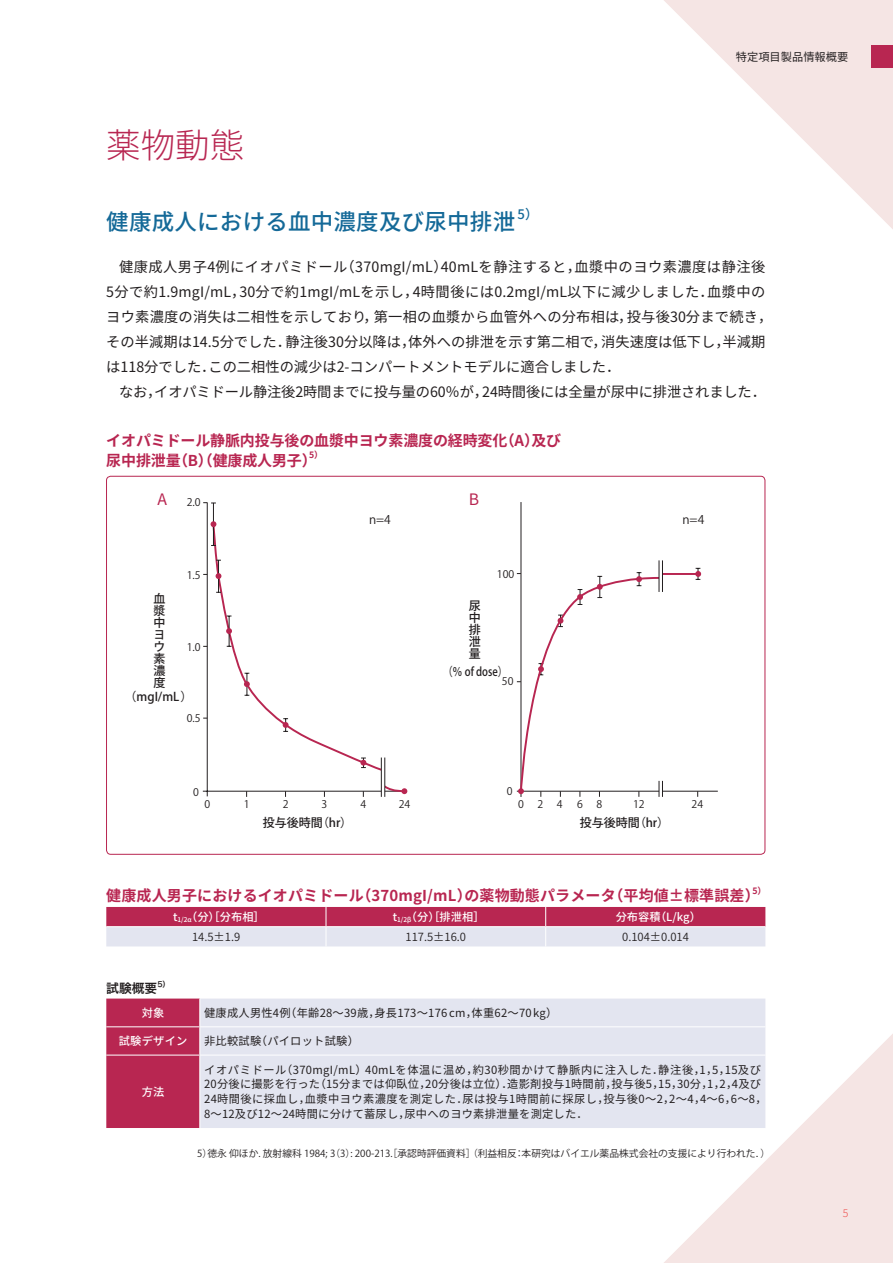
<style>
.page{position:relative;width:893px;height:1263px;background:#fff}
.page>*{position:absolute;margin:0;border:0;box-sizing:border-box;transform-origin:0 0}
.見出し{font:300 34.5px "Source Han Sans";color:#b82651}
.中見出し{font:500 22.5px "Source Han Sans";letter-spacing:.01em;color:#146998}
.図表タイトル{font:15.75px "Source Han Sans";color:#b82651}
.図表タイトル-2{font:700 15px "Source Han Sans";color:#b82651}
.本文{font:14.25px/24.9px "Source Han Sans";letter-spacing:.01em;color:#231f20}
.本文-2{font:14.25px "Source Han Sans";letter-spacing:-.01em;color:#231f20}
.中見出し-2{font:500 13.05px "Source Han Sans";color:#146998}
.図表タイトル-3{font:12.75px "Hira Kaku Pro W6";color:#231f20}
.t1{font:12px "Koz Go Pro Medium 90 pv RKSJ H";color:#231f20}
.t2{font:12px/12px "Koz Go Pro Medium 90 pv RKSJ V";color:#231f20}
.t3{font:12px "Koz Go Pro Medium 90 pv RKSJ H";color:#231f20;scale:.83 1}
.t4{font:12px "Koz Go Pro Regular 90 pv RKSJ H";color:#231f20}
.表本文{font:11.25px/14.9px "Source Han Sans";letter-spacing:.02em;color:#231f20}
.表ヨコ見出し{font:500 11.25px "Source Han Sans";color:#fff}
.表本文-2{font:11.25px "Source Han Sans";color:#231f20}
.t5{font:11.25px "Source Han Sans JP";color:#231f20}
.表タテ見出し{font:500 11.25px "Source Han Sans";letter-spacing:.02em;color:#fff}
.t6{font:10.5px "Koz Go Pro Regular 90 pv RKSJ H";color:#231f20}
.t7{font:300 10.5px "Source Han Sans";color:#ef4d4b}
.図表キャプション{font:9.75px "Koz Go Pro";color:#231f20}
.図表タイトル-4{font:700 8.7px "Source Han Sans";color:#b82651}
.図表タイトル-5{font:7.5px "Hira Kaku Pro W6";color:#231f20}
</style>
<div class="page">
<svg style="left:664px;top:0;width:229px;height:229px;fill:#f5e6e5"></svg>
<svg style="left:664px;top:1020px;width:229px;height:243px;fill:#f5e5e4"></svg>
<div style="left:872px;top:45px;width:21px;height:22px;background:#b82651"></div>
<svg style="left:106px;top:907px;width:659px;height:39px;background:#ce88a2"></svg>
<div style="left:200px;top:998px;width:565px;height:130px;background:#e3e5f0"></div>
<hr style="left:200px;top:1026px;width:565px;height:1px;background:#fff">
<div style="left:106px;top:998px;width:94px;height:130px;background:#b82651"></div>
<hr style="left:106px;top:1055px;width:94px;height:1px;background:#fff">
<hr style="left:200px;top:1055px;width:565px;height:1px;background:#fff">
<hr style="left:199px;top:1055px;width:1px;height:73px;background:#fff">
<hr style="left:662px;top:573px;width:35px;height:2px;background:#b82651">
<svg style="left:695px;top:568px;width:6px;height:12px"></svg>
<hr style="left:521px;top:502px;width:1px;height:295px;background:#231f20">
<hr style="left:662px;top:791px;width:56px;height:1px;background:#231f20">
<svg style="left:211px;top:523px;width:174px;height:270px"></svg>
<hr style="left:385px;top:757px;width:1px;height:40px;background:#231f20">
<hr style="left:229px;top:616px;width:1px;height:30px;background:#231f20">
<hr style="left:218px;top:560px;width:1px;height:32px;background:#231f20">
<svg style="left:360px;top:758px;width:6px;height:10px"></svg>
<svg style="left:382px;top:783px;width:25px;height:11px"></svg>
<svg style="left:283px;top:718px;width:6px;height:14px"></svg>
<svg style="left:244px;top:673px;width:6px;height:23px"></svg>
<svg style="left:226px;top:628px;width:6px;height:6px"></svg>
<svg style="left:216px;top:573px;width:5px;height:6px"></svg>
<hr style="left:207px;top:502px;width:1px;height:294px;background:#231f20">
<hr style="left:203px;top:791px;width:178px;height:1px;background:#231f20">
<svg style="left:203px;top:502px;width:13px;height:44px"></svg>
<hr style="left:381px;top:757px;width:1px;height:40px;background:#231f20">
<svg style="left:517px;top:572px;width:146px;height:225px"></svg>
<hr style="left:659px;top:560px;width:1px;height:32px;background:#231f20">
<hr style="left:662px;top:560px;width:1px;height:32px;background:#231f20">
<p class="見出し" style="left:106px;top:126px;width:139px">薬物動態</p>
<p class="t5" style="left:736px;top:50px;width:114px">特定項目製品情報概要</p>
<p class="中見出し" style="left:106px;top:209px;width:410px">健康成人における血中濃度及び尿中排泄</p>
<p class="中見出し-2" style="left:518px;top:207px;width:22px">5）</p>
<p class="本文" style="left:106px;top:255px;width:667px;text-indent:13px">健康成人男子4例にイオパミドール（370mgI/mL）40mLを静注すると，血漿中のヨウ素濃度は静注後5分で約1.9mgI/mL，30分で約1mgI/mLを示し，4時間後には0.2mgI/mL以下に減少しました．血漿中のヨウ素濃度の消失は二相性を示しており，第一相の血漿から血管外への分布相は，投与後30分まで続き，その半減期は14.5分でした．静注後30分以降は，体外への排泄を示す第二相で，消失速度は低下し，半減期は118分でした．この二相性の減少は2-コンパートメントモデルに適合しました．</p>
<p class="本文-2" style="left:119px;top:383px;width:648px">なお，イオパミドール静注後2時間までに投与量の60％が，24時間後には全量が尿中に排泄されました．</p>
<p class="図表タイトル-2" style="left:106px;top:432px;width:456px">イオパミドール静脈内投与後の血漿中ヨウ素濃度の経時変化（A）及び</p>
<p class="図表タイトル-2" style="left:106px;top:452px;width:212px">尿中排泄量（B）（健康成人男子）</p>
<p class="図表タイトル-4" style="left:309px;top:450px;width:15px">5）</p>
<p class="図表タイトル" style="left:157px;top:490px;width:11px">A</p>
<p class="図表タイトル" style="left:469px;top:490px;width:12px">B</p>
<p class="t6" style="left:187px;top:496px;width:15px">2.0</p>
<p class="t6" style="left:187px;top:568px;width:15px">1.5</p>
<p class="t4" style="left:369px;top:512px;width:23px">n=4</p>
<p class="t4" style="left:682px;top:512px;width:23px">n=4</p>
<p class="t6" style="left:497px;top:568px;width:19px">100</p>
<p class="t2" style="left:153px;top:593px;width:13px">血漿中ヨウ素濃度</p>
<p class="t2" style="left:469px;top:600px;width:13px;text-align:justify">尿中排泄量</p>
<p class="t1" style="left:125px;top:689px;width:69px">（mgI/mL）</p>
<p class="t6" style="left:187px;top:640px;width:15px">1.0</p>
<p class="t3" style="left:443px;top:663px;width:80px">（％ of dose）</p>
<p class="t6" style="left:502px;top:675px;width:13px">50</p>
<p class="t6" style="left:187px;top:711px;width:15px">0.5</p>
<p class="t6" style="left:193px;top:785px;width:7px">0</p>
<p class="t6" style="left:507px;top:784px;width:7px">0</p>
<p class="t6" style="left:205px;top:798px;width:7px">0</p>
<p class="t6" style="left:537px;top:798px;width:7px">2</p>
<p class="t6" style="left:557px;top:798px;width:7px">4</p>
<p class="t6" style="left:577px;top:798px;width:7px">6</p>
<p class="t6" style="left:596px;top:798px;width:7px">8</p>
<p class="t6" style="left:633px;top:798px;width:13px">12</p>
<p class="t6" style="left:692px;top:798px;width:13px">24</p>
<p class="t6" style="left:244px;top:798px;width:7px">1</p>
<p class="t6" style="left:283px;top:798px;width:7px">2</p>
<p class="t6" style="left:322px;top:798px;width:7px">3</p>
<p class="t6" style="left:360px;top:798px;width:7px">4</p>
<p class="t6" style="left:399px;top:798px;width:13px">24</p>
<p class="t6" style="left:518px;top:798px;width:7px">0</p>
<p class="t1" style="left:263px;top:815px;width:91px">投与後時間（hr）</p>
<p class="t1" style="left:580px;top:815px;width:91px">投与後時間（hr）</p>
<p class="図表タイトル-2" style="left:106px;top:887px;width:655px">健康成人男子におけるイオパミドール（370mgI/mL）の薬物動態パラメータ（平均値±標準誤差）</p>
<p class="図表タイトル-4" style="left:752px;top:885px;width:15px">5）</p>
<p class="表ヨコ見出し" style="left:173px;top:911px;width:93px">t<sub>1/2α</sub>（分）［分布相］</p>
<p class="表ヨコ見出し" style="left:393px;top:911px;width:93px">t<sub>1/2β</sub>（分）［排泄相］</p>
<p class="表ヨコ見出し" style="left:616px;top:911px;width:87px">分布容積（L/kg）</p>
<p class="表本文-2" style="left:192px;top:930px;width:50px">14.5±1.9</p>
<p class="表本文-2" style="left:406px;top:930px;width:62px">117.5±16.0</p>
<p class="表本文-2" style="left:622px;top:930px;width:68px">0.104±0.014</p>
<p class="図表タイトル-3" style="left:106px;top:976px;width:53px">試験概要</p>
<p class="図表タイトル-5" style="left:157px;top:977px;width:14px">5）</p>
<p class="表タテ見出し" style="left:142px;top:1006px;width:24px">対象</p>
<p class="表本文" style="left:204px;top:1006px;width:355px">健康成人男性4例（年齢28～39歳，身長173～176 cm，体重62～70 kg）</p>
<p class="表タテ見出し" style="left:119px;top:1035px;width:70px">試験デザイン</p>
<p class="表本文" style="left:204px;top:1034px;width:156px">非比較試験（パイロット試験）</p>
<p class="表タテ見出し" style="left:142px;top:1085px;width:24px">方法</p>
<p class="表本文" style="left:204px;top:1062px;width:564px">イオパミドール（370mgI/mL）40mLを体温に温め，約30秒間かけて静脈内に注入した．静注後，1，5，15及び20分後に撮影を行った（15分までは仰臥位，20分後は立位）．造影剤投与1時間前，投与後5，15，30分，1，2，4及び24時間後に採血し，血漿中ヨウ素濃度を測定した．尿は投与1時間前に採尿し，投与後0〜2，2〜4，4〜6，6〜8，8〜12及び12〜24時間に分けて蓄尿し，尿中へのヨウ素排泄量を測定した．</p>
<p class="図表キャプション" style="left:197px;top:1147px;width:575px">5）徳永 仰ほか. 放射線科 1984; 3（3）: 200-213.［承認時評価資料］（利益相反：本研究はバイエル薬品株式会社の支援により行われた．）</p>
<p class="t7" style="left:843px;top:1207px;width:7px">5</p>
</div>
